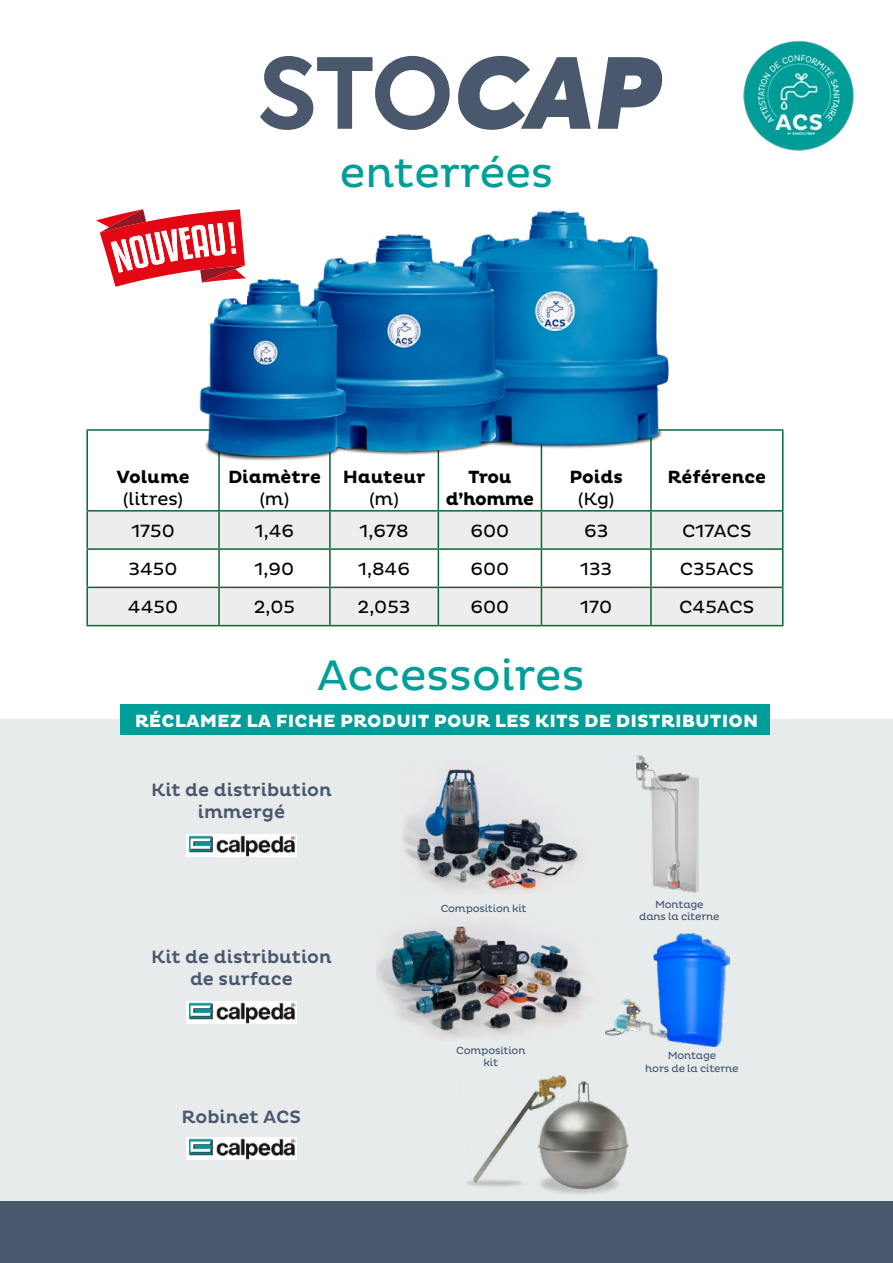
<style>
.page{position:relative;width:893px;height:1263px;background:#fff}
.page>*{position:absolute;margin:0;border:0;box-sizing:border-box;transform-origin:0 0}
.t1{font:700 96.9px "Axiforma";color:#4a586e}
.t2{font:43.5px "Pluto";color:#009e98}
.t3{font:42px "Pluto";color:#009e98}
.t4{font:500 18.15px/21.8px "Pluto";color:#4a586e;text-align:center}
.t5{font:18px "Pluto";color:#000}
.t6{font:800 18px "Pluto";letter-spacing:.005em;color:#fff}
.t7{font:700 18px "Pluto";color:#000}
.t8{font:700 18px/21.6px "Pluto";letter-spacing:-.025em;color:#000;text-align:center}
.t9{font:10.5px/12.6px "Pluto";letter-spacing:-.02em;color:#425770;text-align:center}
.s1{font-weight:800;font-style:italic}
</style>
<div class="page">
<div style="left:1px;top:719px;width:892px;height:541px;background:#e8ebec"></div>
<div style="left:0;top:1201px;width:893px;height:62px;background:#4a586e"></div>
<svg style="left:88px;top:512px;width:694px;height:113px;fill:#ededed"></svg>
<hr style="left:86px;top:429px;width:133px;height:2px;background:#096734">
<hr style="left:86px;top:431px;width:2px;height:79px;background:#096734">
<hr style="left:218px;top:431px;width:2px;height:79px;background:#096734">
<hr style="left:329px;top:431px;width:2px;height:79px;background:#096734">
<hr style="left:438px;top:431px;width:1px;height:79px;background:#096734">
<hr style="left:541px;top:431px;width:1px;height:79px;background:#096734">
<hr style="left:651px;top:429px;width:132px;height:2px;background:#096734">
<hr style="left:650px;top:431px;width:2px;height:79px;background:#096734">
<hr style="left:782px;top:431px;width:1px;height:79px;background:#096734">
<hr style="left:86px;top:550px;width:2px;height:37px;background:#096734">
<hr style="left:218px;top:550px;width:2px;height:37px;background:#096734">
<hr style="left:329px;top:550px;width:2px;height:37px;background:#096734">
<hr style="left:438px;top:550px;width:1px;height:37px;background:#096734">
<hr style="left:541px;top:550px;width:1px;height:37px;background:#096734">
<hr style="left:650px;top:550px;width:2px;height:37px;background:#096734">
<hr style="left:782px;top:550px;width:1px;height:37px;background:#096734">
<hr style="left:86px;top:510px;width:133px;height:2px;background:#096734">
<hr style="left:86px;top:512px;width:2px;height:36px;background:#096734">
<hr style="left:219px;top:510px;width:111px;height:2px;background:#096734">
<hr style="left:218px;top:512px;width:2px;height:36px;background:#096734">
<hr style="left:330px;top:510px;width:108px;height:2px;background:#096734">
<hr style="left:329px;top:512px;width:2px;height:36px;background:#096734">
<hr style="left:438px;top:510px;width:103px;height:2px;background:#096734">
<hr style="left:438px;top:512px;width:1px;height:36px;background:#096734">
<hr style="left:541px;top:510px;width:110px;height:2px;background:#096734">
<hr style="left:541px;top:512px;width:1px;height:36px;background:#096734">
<hr style="left:651px;top:510px;width:132px;height:2px;background:#096734">
<hr style="left:650px;top:512px;width:2px;height:36px;background:#096734">
<hr style="left:782px;top:512px;width:1px;height:36px;background:#096734">
<hr style="left:86px;top:548px;width:133px;height:2px;background:#096734">
<hr style="left:219px;top:548px;width:111px;height:2px;background:#096734">
<hr style="left:330px;top:548px;width:108px;height:2px;background:#096734">
<hr style="left:438px;top:548px;width:103px;height:2px;background:#096734">
<hr style="left:541px;top:548px;width:110px;height:2px;background:#096734">
<hr style="left:651px;top:548px;width:132px;height:2px;background:#096734">
<hr style="left:86px;top:587px;width:133px;height:1px;background:#096734">
<hr style="left:86px;top:588px;width:2px;height:37px;background:#096734">
<hr style="left:219px;top:587px;width:111px;height:1px;background:#096734">
<hr style="left:218px;top:588px;width:2px;height:37px;background:#096734">
<hr style="left:330px;top:587px;width:108px;height:1px;background:#096734">
<hr style="left:329px;top:588px;width:2px;height:37px;background:#096734">
<hr style="left:438px;top:587px;width:103px;height:1px;background:#096734">
<hr style="left:438px;top:588px;width:1px;height:37px;background:#096734">
<hr style="left:541px;top:587px;width:110px;height:1px;background:#096734">
<hr style="left:541px;top:588px;width:1px;height:37px;background:#096734">
<hr style="left:651px;top:587px;width:132px;height:1px;background:#096734">
<hr style="left:650px;top:588px;width:2px;height:37px;background:#096734">
<hr style="left:782px;top:588px;width:1px;height:37px;background:#096734">
<hr style="left:86px;top:625px;width:133px;height:1px;background:#096734">
<hr style="left:219px;top:625px;width:111px;height:1px;background:#096734">
<hr style="left:330px;top:625px;width:108px;height:1px;background:#096734">
<hr style="left:438px;top:625px;width:103px;height:1px;background:#096734">
<hr style="left:541px;top:625px;width:110px;height:1px;background:#096734">
<hr style="left:651px;top:625px;width:132px;height:1px;background:#096734">
<img style="left:743px;top:40px;width:111px;height:111px">
<svg style="left:96px;top:209px;width:149px;height:78px"></svg>
<div style="left:120px;top:704px;width:650px;height:30px;background:#009e98"></div>
<img style="left:186px;top:834px;width:111px;height:22px">
<img style="left:186px;top:1002px;width:111px;height:21px">
<img style="left:186px;top:1137px;width:111px;height:22px">
<img style="left:466px;top:1075px;width:163px;height:119px">
<img style="left:636px;top:756px;width:62px;height:136px">
<img style="left:605px;top:933px;width:124px;height:114px">
<img style="left:403px;top:769px;width:178px;height:123px">
<img style="left:377px;top:925px;width:214px;height:113px">
<div style="left:204px;top:426px;width:458px;height:35px;background:#000;opacity:.75"></div>
<svg style="left:349px;top:448px;width:313px;height:9px"></svg>
<img style="left:505px;top:210px;width:166px;height:238px">
<img style="left:323px;top:234px;width:182px;height:218px">
<img style="left:199px;top:274px;width:150px;height:184px">
<h1 class="t1" style="left:258px;top:54px;width:403px">STO<span class="s1">CAP</span></h1>
<h3 class="t3" style="left:340px;top:149px;width:215px">enterrées</h3>
<p class="t7" style="left:117px;top:467px;width:75px">Volume</p>
<p class="t5" style="left:123px;top:488px;width:61px">(litres)</p>
<p class="t7" style="left:228px;top:467px;width:94px">Diamètre</p>
<p class="t5" style="left:260px;top:488px;width:31px">(m)</p>
<p class="t7" style="left:343px;top:467px;width:84px">Hauteur</p>
<p class="t5" style="left:369px;top:488px;width:31px">(m)</p>
<p class="t8" style="left:446px;top:467px;width:90px">Trou d’homme</p>
<p class="t7" style="left:569px;top:467px;width:55px">Poids</p>
<p class="t5" style="left:578px;top:488px;width:38px">(Kg)</p>
<p class="t7" style="left:668px;top:467px;width:100px">Référence</p>
<p class="t5" style="left:131px;top:520px;width:45px">1750</p>
<p class="t5" style="left:255px;top:520px;width:41px">1,46</p>
<p class="t5" style="left:360px;top:520px;width:51px">1,678</p>
<p class="t5" style="left:470px;top:520px;width:40px">600</p>
<p class="t5" style="left:584px;top:520px;width:26px">63</p>
<p class="t5" style="left:682px;top:520px;width:71px">C17ACS</p>
<p class="t5" style="left:129px;top:559px;width:50px">3450</p>
<p class="t5" style="left:255px;top:559px;width:41px">1,90</p>
<p class="t5" style="left:358px;top:559px;width:53px">1,846</p>
<p class="t5" style="left:470px;top:559px;width:40px">600</p>
<p class="t5" style="left:580px;top:559px;width:34px">133</p>
<p class="t5" style="left:680px;top:559px;width:76px">C35ACS</p>
<p class="t5" style="left:128px;top:597px;width:52px">4450</p>
<p class="t5" style="left:254px;top:597px;width:43px">2,05</p>
<p class="t5" style="left:358px;top:597px;width:54px">2,053</p>
<p class="t5" style="left:470px;top:597px;width:40px">600</p>
<p class="t5" style="left:580px;top:597px;width:33px">170</p>
<p class="t5" style="left:679px;top:597px;width:77px">C45ACS</p>
<h2 class="t2" style="left:317px;top:650px;width:269px">Accessoires</h2>
<p class="t6" style="left:135px;top:710px;width:625px">RÉCLAMEZ LA FICHE PRODUIT POUR LES KITS DE DISTRIBUTION</p>
<p class="t4" style="left:151px;top:779px;width:182px">Kit de distribution immergé</p>
<p class="t4" style="left:151px;top:947px;width:182px">Kit de distribution de surface</p>
<p class="t4" style="left:182px;top:1106px;width:121px">Robinet ACS</p>
<p class="t9" style="left:441px;top:902px;width:88px">Composition kit</p>
<p class="t9" style="left:456px;top:1044px;width:71px">Composition kit</p>
<p class="t9" style="left:639px;top:898px;width:82px">Montage<br>dans la citerne</p>
<p class="t9" style="left:645px;top:1049px;width:95px">Montage<br>hors de la citerne</p>
</div>
